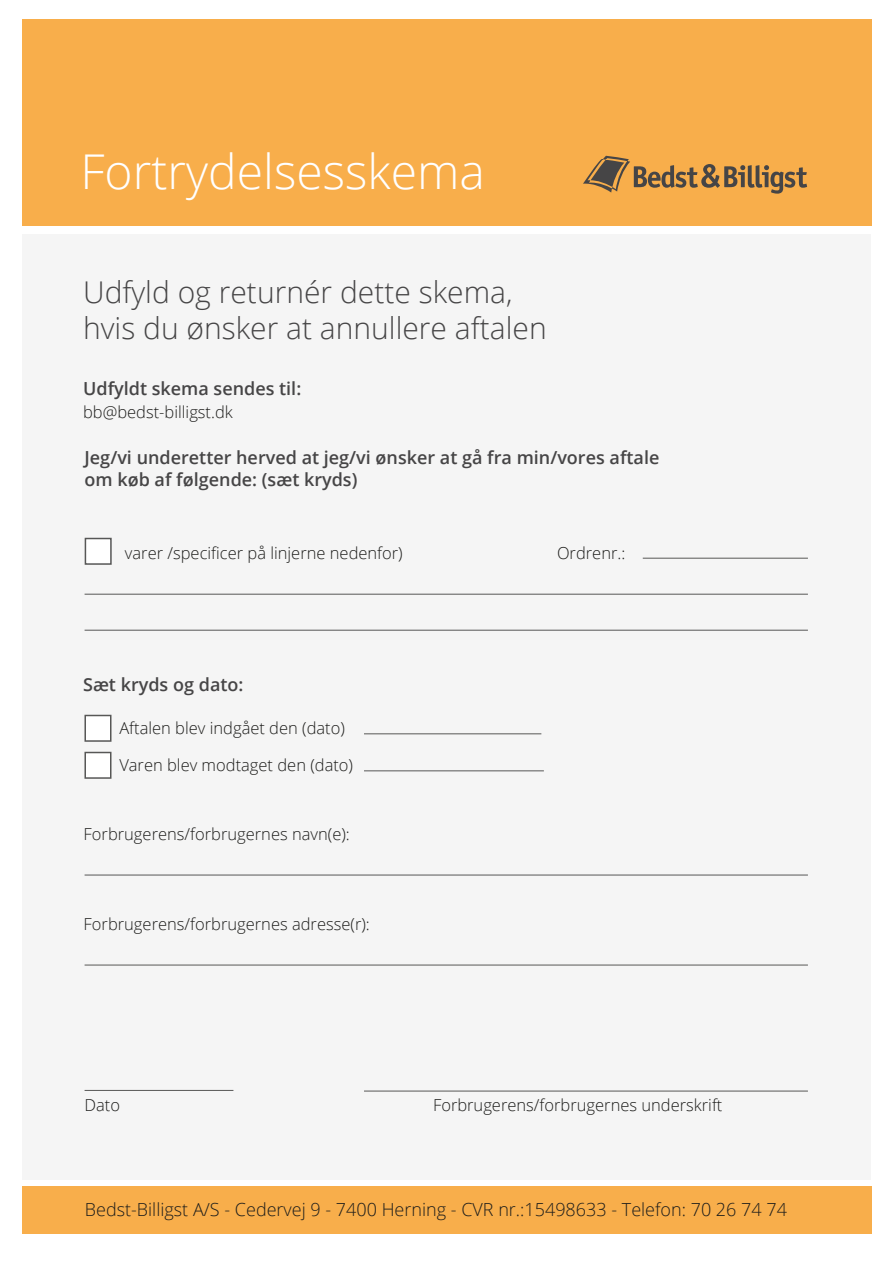
<style>
.page{position:relative;width:893px;height:1263px;background:#fff}
.page>*{position:absolute;margin:0;border:0;box-sizing:border-box;transform-origin:0 0}
.t1{font:300 48px "Open Sans";color:#fff}
.t2{font:300 30px/36px "Open Sans";color:#464546}
.t3{font:600 18px/21.6px "Open Sans";color:#464546}
.t4{font:300 18px "Open Sans";color:#1d1d1b}
.t5{font:300 16.5px "Open Sans";color:#1d1d1b}
</style>
<div class="page">
<div style="left:22px;top:19px;width:849px;height:207px;background:#f8ae4b"></div>
<div style="left:22px;top:234px;width:849px;height:945px;background:#f5f5f5"></div>
<div style="left:22px;top:1186px;width:849px;height:48px;background:#f8ae4b"></div>
<svg style="left:583px;top:156px;width:224px;height:38px"></svg>
<div style="left:85px;top:538px;width:26px;height:26px;background:#fff"></div>
<div style="left:85px;top:538px;width:27px;height:27px;border:2px solid #575756"></div>
<hr style="left:643px;top:558px;width:165px;height:1px;background:#575756">
<hr style="left:85px;top:594px;width:723px;height:1px;background:#575756">
<hr style="left:85px;top:630px;width:723px;height:1px;background:#575756">
<div style="left:85px;top:715px;width:26px;height:26px;background:#fff"></div>
<div style="left:84px;top:715px;width:27px;height:27px;border:2px solid #575756"></div>
<hr style="left:364px;top:733px;width:177px;height:1px;background:#575756">
<div style="left:85px;top:752px;width:26px;height:26px;background:#fff"></div>
<div style="left:84px;top:752px;width:27px;height:27px;border:2px solid #575756"></div>
<hr style="left:364px;top:770px;width:180px;height:1px;background:#575756">
<hr style="left:85px;top:875px;width:723px;height:1px;background:#575756">
<hr style="left:85px;top:965px;width:723px;height:1px;background:#575756">
<hr style="left:85px;top:1090px;width:148px;height:1px;background:#575756">
<hr style="left:364px;top:1091px;width:444px;height:1px;background:#575756">
<h1 class="t1" style="left:81px;top:138px;width:406px">Fortrydelsesskema</h1>
<h2 class="t2" style="left:83px;top:273px;width:465px">Udfyld og returnér dette skema, hvis du ønsker at annullere aftalen</h2>
<p class="t3" style="left:83px;top:377px;width:220px">Udfyldt skema sendes til:</p>
<p class="t5" style="left:83px;top:400px;width:151px">bb@bedst-billigst.dk</p>
<p class="t3" style="left:85px;top:447px;width:576px">Jeg/vi underetter herved at jeg/vi ønsker at gå fra min/vores aftale om køb af følgende: (sæt kryds)</p>
<p class="t5" style="left:125px;top:542px;width:279px">varer /specificer på linjerne nedenfor)</p>
<p class="t5" style="left:557px;top:542px;width:70px">Ordrenr.:</p>
<p class="t3" style="left:83px;top:673px;width:162px">Sæt kryds og dato:</p>
<p class="t5" style="left:119px;top:717px;width:227px">Aftalen blev indgået den (dato)</p>
<p class="t5" style="left:119px;top:754px;width:235px">Varen blev modtaget den (dato)</p>
<p class="t5" style="left:84px;top:822px;width:268px">Forbrugerens/forbrugernes navn(e):</p>
<p class="t5" style="left:84px;top:912px;width:288px">Forbrugerens/forbrugernes adresse(r):</p>
<p class="t5" style="left:84px;top:1094px;width:37px">Dato</p>
<p class="t5" style="left:433px;top:1094px;width:291px">Forbrugerens/forbrugernes underskrift</p>
<p class="t4" style="left:85px;top:1197px;width:704px">Bedst-Billigst A/S - Cedervej 9 - 7400 Herning - CVR nr.:15498633 - Telefon: 70 26 74 74</p>
</div>
